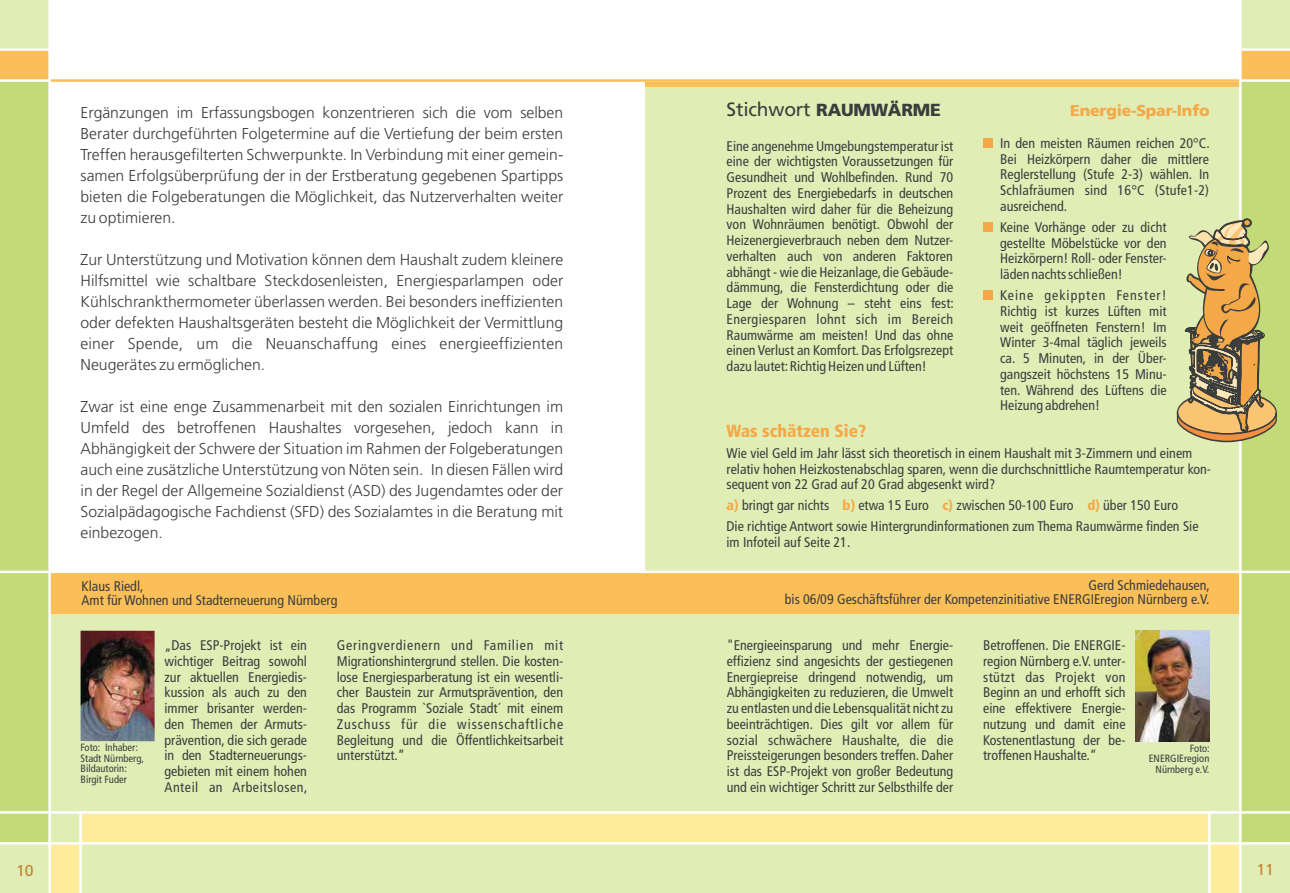
<style>
.page{position:relative;width:1290px;height:893px;background:#fff}
.page>*{position:absolute;margin:0;border:0;box-sizing:border-box;transform-origin:0 0}
.t1{font:19.25px "Frutiger LT Std";letter-spacing:-.01em;color:#3b3d3d}
.t2{font:900 condensed 17.5px "Frutiger LT Std";color:#f5a847}
.t3{font:300 15.75px/21px "Frutiger LT Std";color:#3b3d3d;text-align:justify}
.t4{font:900 15.75px "Frutiger LT Std";letter-spacing:-.01em;color:#f5a847}
.t5{font:15.75px "Frutiger LT Std";color:#c28230}
.t6{font:condensed 14px/15.8px "Frutiger LT Std";color:#3b3d3d;text-align:justify}
.t7{font:condensed 10.5px/10.5px "Frutiger LT Std";color:#3b3d3d;text-align:right}
.s1{font-weight:900;font-size:17.5px}
.s2{font-weight:900;color:#f5a847}
</style>
<div class="page">
<div style="left:50px;top:613px;width:595px;height:199px;background:#e0edb5"></div>
<div style="left:50px;top:572px;width:595px;height:41px;background:#fabf59"></div>
<div style="left:645px;top:613px;width:595px;height:199px;background:#e0edb5"></div>
<div style="left:645px;top:82px;width:595px;height:498px;background:#e0edb5"></div>
<div style="left:645px;top:82px;width:595px;height:5px;background:#fabf59"></div>
<div style="left:983px;top:138px;width:10px;height:10px;background:#f5a847"></div>
<div style="left:983px;top:222px;width:10px;height:10px;background:#f5a847"></div>
<div style="left:983px;top:290px;width:10px;height:10px;background:#f5a847"></div>
<div style="left:81px;top:812px;width:1128px;height:31px;background:#ffeb9c"></div>
<div style="left:81px;top:843px;width:1128px;height:50px;background:#e0edb5"></div>
<div style="left:1240px;top:0;width:50px;height:843px;background:#c2db78"></div>
<div style="left:1209px;top:812px;width:31px;height:31px;background:#e0edb5"></div>
<div style="left:1240px;top:843px;width:50px;height:50px;background:#e0edb5"></div>
<div style="left:1240px;top:0;width:50px;height:50px;background:#e0edb5"></div>
<div style="left:1209px;top:843px;width:31px;height:50px;background:#ffeb9c"></div>
<hr style="left:50px;top:79px;width:1190px;height:3px;background:#fabf59">
<hr style="left:1208px;top:812px;width:2px;height:81px;background:#fff">
<div style="left:1240px;top:50px;width:50px;height:31px;background:#fabf59"></div>
<hr style="left:1240px;top:48px;width:50px;height:3px;background:#fff">
<hr style="left:1240px;top:79px;width:50px;height:3px;background:#fff">
<div style="left:0;top:843px;width:50px;height:50px;background:#e0edb5"></div>
<div style="left:50px;top:812px;width:31px;height:31px;background:#e0edb5"></div>
<div style="left:50px;top:843px;width:31px;height:50px;background:#ffeb9c"></div>
<div style="left:0;top:0;width:50px;height:843px;background:#c2db78"></div>
<div style="left:0;top:0;width:50px;height:50px;background:#e0edb5"></div>
<div style="left:0;top:50px;width:50px;height:31px;background:#fabf59"></div>
<hr style="left:79px;top:812px;width:3px;height:81px;background:#fff">
<hr style="left:0;top:48px;width:50px;height:3px;background:#fff">
<hr style="left:0;top:79px;width:49px;height:3px;background:#fff">
<hr style="left:0;top:842px;width:1290px;height:3px;background:#fff">
<hr style="left:0;top:811px;width:1290px;height:3px;background:#fff">
<hr style="left:48px;top:0;width:3px;height:893px;background:#fff">
<div style="left:645px;top:572px;width:595px;height:41px;background:#fabf59"></div>
<hr style="left:1239px;top:0;width:2px;height:893px;background:#fff">
<hr style="left:640px;top:571px;width:650px;height:2px;background:#fff">
<hr style="left:0;top:571px;width:645px;height:2px;background:#fff">
<img style="left:81px;top:631px;width:74px;height:110px">
<img style="left:1136px;top:631px;width:74px;height:110px">
<svg style="left:1176px;top:218px;width:101px;height:230px"></svg>
<h1 class="t1" style="left:726px;top:101px;width:216px">Stichwort <span class="s1">RAUMWÄRME</span></h1>
<p class="t4" style="left:1070px;top:104px;width:141px">Energie-Spar-Info</p>
<p class="t6" style="left:726px;top:139px;width:229px">Eine angenehme Umgebungstemperatur ist eine der wichtigsten Voraussetzungen für Gesundheit und Wohlbefinden. Rund 70<br>Prozent des Energiebedarfs in deutschen Haushalten wird daher für die Beheizung von Wohnräumen benötigt. Obwohl der Heizenergieverbrauch neben dem Nutzer&shy;verhalten auch von anderen Faktoren abhängt - wie die Heizanlage, die Gebäude&shy;dämmung, die Fensterdichtung oder die Lage der Wohnung – steht eins fest:<br>Energiesparen lohnt sich im Bereich Raumwärme am meisten! Und das ohne einen Verlust an Komfort. Das Erfolgsrezept dazu lautet:Richtig Heizen und Lüften!</p>
<p class="t6" style="left:1000px;top:136px;width:211px">In den meisten Räumen reichen 20°C.<br>Bei Heizkörpern daher die mittlere Reglerstellung (Stufe 2-3) wählen. In Schlafräumen sind 16°C (Stufe1-2) ausreichend.</p>
<p class="t3" style="left:81px;top:103px;width:484px">Ergänzungen im Erfassungsbogen konzentrieren sich die vom selben Berater durchgeführten Folgetermine auf die Vertiefung der beim ersten Treffen herausgefilterten Schwerpunkte. In Verbindung mit einer gemein&shy;samen Erfolgsüberprüfung der in der Erstberatung gegebenen Spartipps bieten die Folgeberatungen die Möglichkeit, das Nutzerverhalten weiter zu optimieren.</p>
<p class="t3" style="left:81px;top:250px;width:484px">Zur Unterstützung und Motivation können dem Haushalt zudem kleinere Hilfsmittel wie schaltbare Steckdosenleisten, Energiesparlampen oder Kühlschrankthermometer überlassen werden. Bei besonders ineffizienten oder defekten Haushaltsgeräten besteht die Möglichkeit der Vermittlung einer Spende, um die Neuanschaffung eines energieeffizienten Neugerätes zu ermöglichen.</p>
<p class="t3" style="left:81px;top:397px;width:484px">Zwar ist eine enge Zusammenarbeit mit den sozialen Einrichtungen im Umfeld des betroffenen Haushaltes vorgesehen, jedoch kann in Abhängigkeit der Schwere der Situation im Rahmen der Folgeberatungen auch eine zusätzliche Unterstützung von Nöten sein. In diesen Fällen wird in der Regel der Allgemeine Sozialdienst (ASD) des Jugendamtes oder der Sozialpädagogische Fachdienst (SFD) des Sozialamtes in die Beratung mit einbezogen.</p>
<p class="t6" style="left:82px;top:580px;width:257px;line-height:14px">Klaus Riedl,<br>Amt für Wohnen und Stadterneuerung Nürnberg</p>
<p class="t6" style="left:785px;top:579px;width:426px;line-height:14px;text-align:right">Gerd Schmiedehausen,<br>bis 06/09 Geschäftsführer der Kompetenzinitiative ENERGIEregion Nürnberg e.V.</p>
<p class="t6" style="left:1000px;top:220px;width:168px">Keine Vorhänge oder zu dicht gestellte Möbelstücke vor den Heizkörpern! Roll- oder Fenster&shy;läden nachts schließen!</p>
<p class="t6" style="left:1000px;top:289px;width:168px">Keine gekippten Fenster!<br>Richtig ist kurzes Lüften mit weit geöffneten Fenstern! Im Winter 3-4mal täglich jeweils ca. 5 Minuten, in der Über&shy;gangszeit höchstens 15 Minu&shy;ten. Während des Lüftens die Heizung abdrehen!</p>
<p class="t2" style="left:726px;top:424px;width:141px">Was schätzen Sie?</p>
<p class="t6" style="left:726px;top:447px;width:486px;text-align:left">Wie viel Geld im Jahr lässt sich theoretisch in einem Haushalt mit 3-Zimmern und einem relativ hohen Heizkostenabschlag sparen, wenn die durchschnittliche Raumtemperatur kon&shy;sequent von 22 Grad auf 20 Grad abgesenkt wird?</p>
<p class="t6" style="left:726px;top:520px;width:473px">Die richtige Antwort sowie Hintergrundinformationen zum Thema Raumwärme finden Sie im Infoteil auf Seite 21.</p>
<p class="t6" style="left:726px;top:499px;width:104px"><span class="s2">a)</span> bringt gar nichts</p>
<p class="t6" style="left:842px;top:499px;width:88px"><span class="s2">b)</span> etwa 15 Euro</p>
<p class="t6" style="left:942px;top:499px;width:133px"><span class="s2">c)</span> zwischen 50-100 Euro</p>
<p class="t6" style="left:1087px;top:499px;width:92px"><span class="s2">d)</span> über 150 Euro</p>
<p class="t7" style="left:81px;top:743px;width:65px;text-align:left">Foto: Inhaber:<br>Stadt Nürnberg,<br>Bildautorin:<br>Birgit Fuder</p>
<p class="t6" style="left:165px;top:639px;width:144px">„Das ESP-Projekt ist ein wichtiger Beitrag sowohl zur aktuellen Energiedis&shy;kussion als auch zu den immer brisanter werden&shy;den Themen der Armuts&shy;prävention, die sich gerade in den Stadterneuerungs&shy;gebieten mit einem hohen Anteil an Arbeitslosen,</p>
<p class="t6" style="left:337px;top:639px;width:228px">Geringverdienern und Familien mit Migrationshintergrund stellen. Die kosten&shy;lose Energiesparberatung ist ein wesentli&shy;cher Baustein zur Armutsprävention, den das Programm `Soziale Stadt´ mit einem Zuschuss für die wissenschaftliche Begleitung und die Öffentlichkeitsarbeit unterstützt.“</p>
<p class="t6" style="left:727px;top:639px;width:228px">"Energieeinsparung und mehr Energie&shy;effizienz sind angesichts der gestiegenen Energiepreise dringend notwendig, um Abhängigkeiten zu reduzieren, die Umwelt zu entlasten und die Lebensqualität nicht zu beeinträchtigen. Dies gilt vor allem für sozial schwächere Haushalte, die die Preissteigerungen besonders treffen. Daher ist das ESP-Projekt von großer Bedeutung und ein wichtiger Schritt zur Selbsthilfe der</p>
<p class="t6" style="left:983px;top:639px;width:144px">Betroffenen. Die ENERGIE&shy;region Nürnberg e.V. unter&shy;stützt das Projekt von Beginn an und erhofft sich eine effektivere Energie&shy;nutzung und damit eine Kostenentlastung der be&shy;troffenen Haushalte.“</p>
<p class="t7" style="left:1149px;top:744px;width:63px">Foto:<br>ENERGIEregion<br>Nürnberg e.V.</p>
<p class="t5" style="left:16px;top:864px;width:19px">10</p>
<p class="t5" style="left:1256px;top:864px;width:19px">11</p>
</div>
